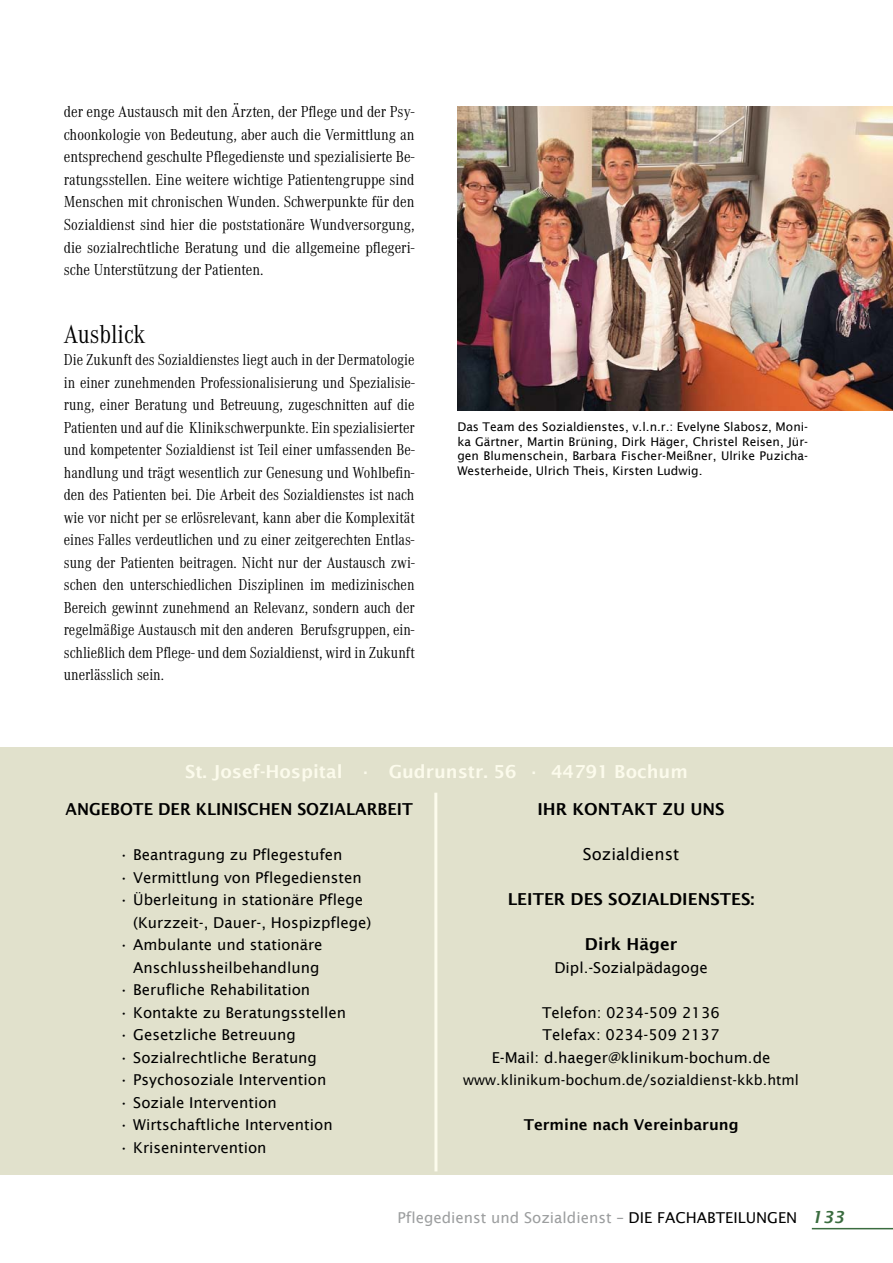
<style>
.page{position:relative;width:893px;height:1263px;background:#fff}
.page>*{position:absolute;margin:0;border:0;box-sizing:border-box;transform-origin:0 0}
.t1{font:300 27px "Corporate A Con";color:#000;scale:1.08 1}
.t2{font:600 18px "Lucida Sans";color:#fcfbec}
.t3{font:300 16.5px/22.5px "Corporate A Con";color:#000;text-align:justify;scale:1.08 1}
.t4{font:300 16.5px/22.5px "Corporate A Con";color:#000;text-align:justify;scale:1.11 1}
.t5{font:600 16.5px "Lucida Sans";color:#000}
.t6{font:600 16.5px "Lucida Sans";color:#000;scale:.95 1}
.t7{font:16.5px "Lucida Sans";color:#000}
.t8{font:15px/22.5px "Lucida Sans";color:#000}
.t9{font:15px "Lucida Sans";color:#9c9e9f}
.t10{font:600 15px "Lucida Sans";color:#000}
.t11{font:14.25px "Lucida Sans";color:#000}
.t12{font:12px/14.4px "Lucida Sans";color:#000;text-align:justify}
.s1{color:#000}
.s2{font-weight:600;font-style:italic;font-size:16.5px;color:#3a6c3f}
</style>
<div class="page">
<div style="left:0;top:748px;width:893px;height:427px;background:#e1e1cc"></div>
<img style="left:457px;top:106px;width:436px;height:304px">
<hr style="left:812px;top:1228px;width:81px;height:1px;background:#3a6c3f">
<hr style="left:434px;top:793px;width:3px;height:378px;background:#fcfbec">
<p class="t4" style="left:64px;top:101px;width:318px">der enge Austausch mit den Ärzten, der Pflege und der Psy&shy;choonkologie von Bedeutung, aber auch die Vermittlung an entsprechend geschulte Pflegedienste und spezialisierte Be&shy;ratungsstellen. Eine weitere wichtige Patientengruppe sind Menschen mit chronischen Wunden. Schwerpunkte für den Sozialdienst sind hier die poststationäre Wundversorgung, die sozialrechtliche Beratung und die allgemeine pflegeri&shy;sche Unterstützung der Patienten.</p>
<h1 class="t1" style="left:64px;top:319px;width:77px">Ausblick</h1>
<p class="t3" style="left:64px;top:349px;width:326px">Die Zukunft des Sozialdienstes liegt auch in der Dermatologie in einer zunehmenden Professionalisierung und Spezialisie&shy;rung, einer Beratung und Betreuung, zugeschnitten auf die Patienten und auf die Klinikschwerpunkte. Ein spezialisierter und kompetenter Sozialdienst ist Teil einer umfassenden Be&shy;handlung und trägt wesentlich zur Genesung und Wohlbefin&shy;den des Patienten bei. Die Arbeit des Sozialdienstes ist nach wie vor nicht per se erlösrelevant, kann aber die Komplexität eines Falles verdeutlichen und zu einer zeitgerechten Entlas&shy;sung der Patienten beitragen. Nicht nur der Austausch zwi&shy;schen den unterschiedlichen Disziplinen im medizinischen Bereich gewinnt zunehmend an Relevanz, sondern auch der regelmäßige Austausch mit den anderen Berufsgruppen, ein&shy;schließlich dem Pflege- und dem Sozialdienst, wird in Zukunft unerlässlich sein.</p>
<p class="t12" style="left:457px;top:420px;width:352px">Das Team des Sozialdienstes, v.l.n.r.: Evelyne Slabosz, Moni&shy;ka Gärtner, Martin Brüning, Dirk Häger, Christel Reisen, Jür&shy;gen Blumenschein, Barbara Fischer-Meißner, Ulrike Puzicha-Westerheide, Ulrich Theis, Kirsten Ludwig.</p>
<p class="t2" style="left:185px;top:761px;width:504px">St. Josef-Hospital ∙ Gudrunstr. 56 ∙ 44791 Bochum</p>
<p class="t6" style="left:66px;top:800px;width:367px">ANGEBOTE DER KLINISCHEN SOZIALARBEIT</p>
<p class="t8" style="left:119px;top:843px;width:225px">• Beantragung zu Pflegestufen</p>
<p class="t8" style="left:119px;top:866px;width:244px">• Vermittlung von Pflegediensten</p>
<p class="t8" style="left:133px;top:888px;width:240px;text-indent:-14px">• Überleitung in stationäre Pflege (Kurzzeit-, Dauer-, Hospizpflege)</p>
<p class="t8" style="left:119px;top:933px;width:205px;text-align:right">• Ambulante und stationäre<br>Anschlussheilbehandlung</p>
<p class="t8" style="left:119px;top:978px;width:193px">• Berufliche Rehabilitation</p>
<p class="t8" style="left:119px;top:1001px;width:229px">• Kontakte zu Beratungsstellen</p>
<p class="t8" style="left:119px;top:1023px;width:178px">• Gesetzliche Betreuung</p>
<p class="t8" style="left:119px;top:1046px;width:199px">• Sozialrechtliche Beratung</p>
<p class="t8" style="left:119px;top:1068px;width:209px">• Psychosoziale Intervention</p>
<p class="t8" style="left:119px;top:1091px;width:159px">• Soziale Intervention</p>
<p class="t8" style="left:119px;top:1113px;width:215px">• Wirtschaftliche Intervention</p>
<p class="t8" style="left:119px;top:1136px;width:149px">• Krisenintervention</p>
<p class="t5" style="left:537px;top:800px;width:189px">IHR KONTAKT ZU UNS</p>
<p class="t7" style="left:583px;top:845px;width:98px">Sozialdienst</p>
<p class="t5" style="left:508px;top:890px;width:248px">LEITER DES SOZIALDIENSTES:</p>
<p class="t5" style="left:585px;top:935px;width:94px">Dirk Häger</p>
<p class="t8" style="left:554px;top:956px;width:155px">Dipl.-Sozialpädagoge</p>
<p class="t8" style="left:492px;top:1001px;width:280px;text-align:center">Telefon: 0234-509 2136<br>Telefax: 0234-509 2137<br>E-Mail: d.haeger@klinikum-bochum.de</p>
<p class="t11" style="left:463px;top:1072px;width:337px">www.klinikum-bochum.de/sozialdienst-kkb.html</p>
<p class="t10" style="left:524px;top:1116px;width:216px">Termine nach Vereinbarung</p>
<p class="t9" style="left:398px;top:1209px;width:448px">Pflegedienst und Sozialdienst – <span class="s1">DIE FACHABTEILUNGEN</span> <span class="s2">133</span></p>
</div>
